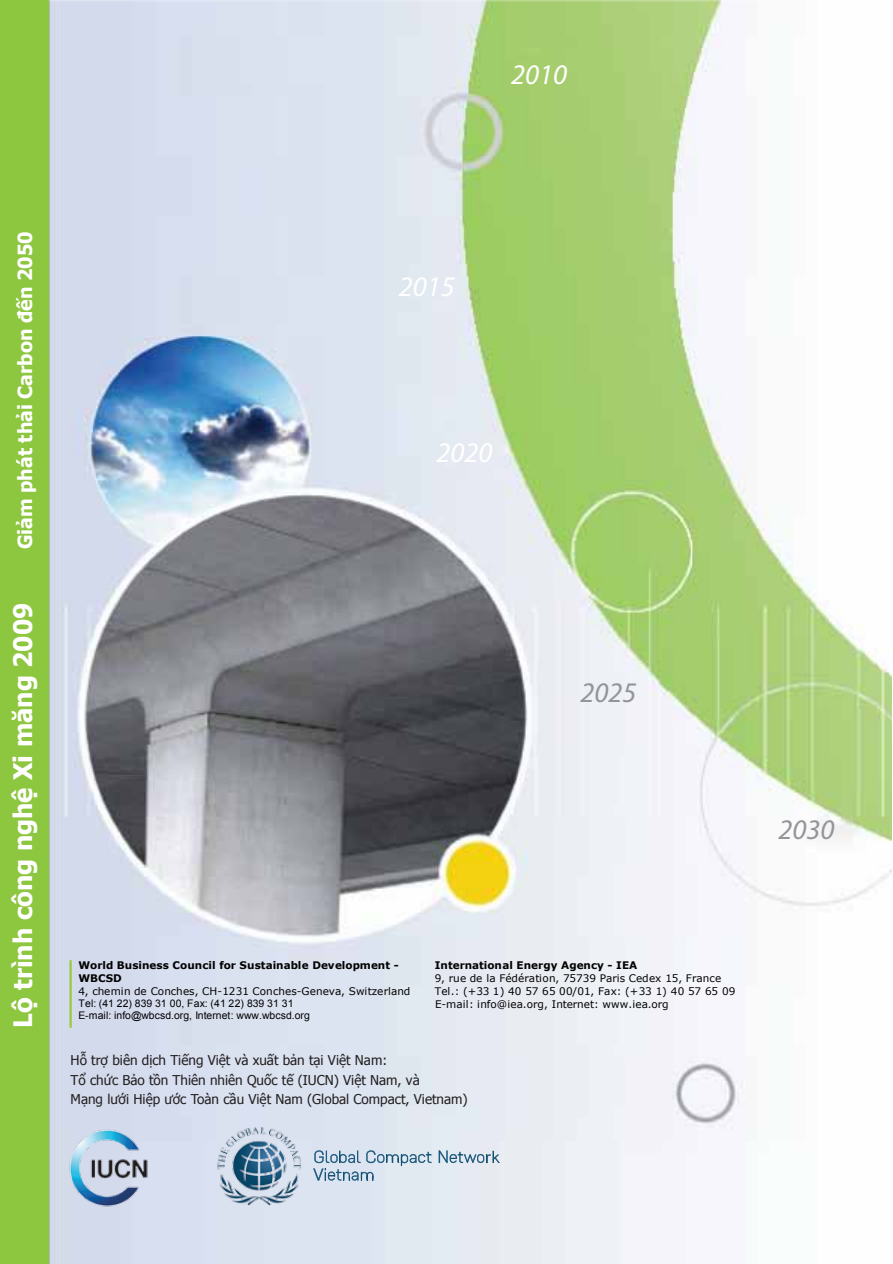
<style>
.page{position:relative;width:893px;height:1264px;background:#fff}
.page>*{position:absolute;margin:0;border:0;box-sizing:border-box;transform-origin:0 0}
.t1{font:italic 28.5px "Myriad Pro";color:#fff}
.t2{font:italic 28.5px "Myriad Pro";color:#939598}
.t3{font:700 25.5px "Tahoma";color:#fff}
.t4{font:700 19.5px "Tahoma";color:#fff}
.t5{font:13.5px/19.5px "Tahoma";color:#231f20}
.t6{font:10.5px/12.8px "Verdana";letter-spacing:-.005em;color:#010101}
.t7{font:700 10.5px/12.9px "Verdana";letter-spacing:.005em;color:#010101}
.t8{font:10.5px/11.9px "Arial";letter-spacing:-.005em;color:#010101}
</style>
<div class="page">
<img style="left:49px;top:0;width:843px;height:1263px">
<div style="left:0;top:0;width:49px;height:1263px;background:#8dc63f"></div>
<hr style="left:69px;top:960px;width:3px;height:67px;background:#99ca3c">
<svg style="left:439px;top:1150px;width:61px;height:12px"></svg>
<svg style="left:313px;top:1150px;width:118px;height:30px;background:#b9cbda"></svg>
<img style="left:216px;top:1125px;width:86px;height:80px">
<img style="left:61px;top:1122px;width:92px;height:92px">
<h1 class="t1" style="left:511px;top:57px;width:57px">2010</h1>
<h3 class="t4" style="left:11px;top:549px;width:319px;rotate:-90deg">Giảm phát thải Carbon đến 2050</h3>
<h2 class="t3" style="left:5px;top:1027px;width:426px;rotate:-90deg">Lộ trình công nghệ Xi măng 2009</h2>
<h1 class="t1" style="left:399px;top:268px;width:57px">2015</h1>
<h1 class="t1" style="left:436px;top:435px;width:57px">2020</h1>
<h1 class="t2" style="left:580px;top:675px;width:57px">2025</h1>
<p class="t7" style="left:78px;top:958px;width:322px">World Business Council for Sustainable Development -<br>WBCSD</p>
<p class="t6" style="left:78px;top:983px;width:334px">4, chemin de Conches, CH-1231 Conches-Geneva, Switzerland</p>
<p class="t8" style="left:78px;top:997px;width:233px">Tel: (41 22) 839 31 00, Fax: (41 22) 839 31 31<br>E-mail: info@wbcsd.org, Internet: www.wbcsd.org</p>
<p class="t7" style="left:435px;top:958px;width:204px">International Energy Agency - IEA</p>
<p class="t6" style="left:435px;top:971px;width:302px">9, rue de la Fédération, 75739 Paris Cedex 15, France<br>Tel.: (+33 1) 40 57 65 00/01, Fax: (+33 1) 40 57 65 09<br>E-mail: info@iea.org, Internet: www.iea.org</p>
<p class="t5" style="left:71px;top:1049px;width:399px">Hỗ trợ biên dịch Tiếng Việt và xuất bản tại Việt Nam:<br>Tổ chức Bảo tồn Thiên nhiên Quốc tế (IUCN) Việt Nam, và<br>Mạng lưới Hiệp ước Toàn cầu Việt Nam (Global Compact, Vietnam)</p>
<h1 class="t2" style="left:778px;top:811px;width:57px">2030</h1>
</div>
